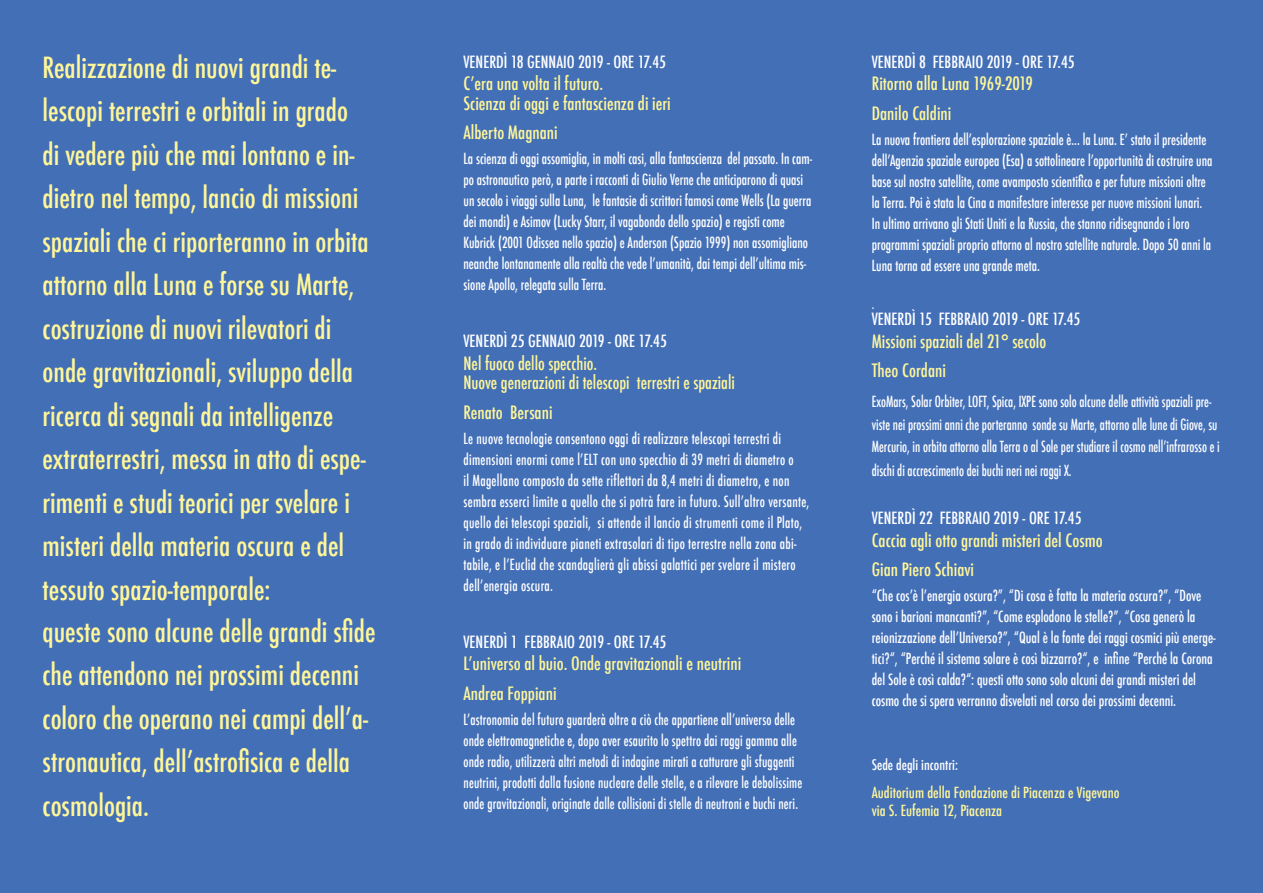
<style>
.page{position:relative;width:1263px;height:893px;background:#436fb7}
.page>*{position:absolute;margin:0;border:0;box-sizing:border-box;transform-origin:0 0}
.Normal__Web{font:500 condensed 28.5px/43.5px "Futura";color:#fff698}
.Normal__Web-2{font:500 condensed 18px "Futura";color:#fff698}
.Normal__Web-3{font:500 condensed 18px "Futura";color:#fff698;scale:.96 1}
.Normal__Web-4{font:500 condensed 16.5px "Futura";color:#fff}
.Normal__Web-5{font:500 condensed 15px/21px "Futura";color:#fff;scale:.9 1}
.Normal__Web-6{font:500 condensed 15px/21px "Futura";letter-spacing:.02em;color:#fff;scale:.9 1}
.Normal__Web-7{font:500 condensed 15px/21px "Futura";color:#fff;scale:.94 1}
.Normal__Web-8{font:500 condensed 15px/21px "Futura";color:#fff;scale:.88 1}
.Normal__Web-9{font:500 condensed 15px/22.5px "Futura";color:#fff;scale:.86 1}
.t1{font:500 condensed 15px "Futura";color:#fff698}
.t2{font:500 condensed 14.25px "Futura";color:#fff}
.t3{font:500 condensed 13.5px "Futura";color:#fff;scale:.9 1}
</style>
<div class="page">
<p class="Normal__Web" style="left:43px;top:46px;width:328px">Realizzazione di nuovi grandi te&shy;lescopi terrestri e orbitali in grado di vedere più che mai lontano e in&shy;dietro nel tempo, lancio di missioni spaziali che ci riporteranno in orbita attorno alla Luna e forse su Marte, costruzione di nuovi rilevatori di onde gravitazionali, sviluppo della ricerca di segnali da intelligenze extraterrestri, messa in atto di espe&shy;rimenti e studi teorici per svelare i misteri della materia oscura e del tessuto spazio-temporale:</p>
<p class="Normal__Web" style="left:43px;top:610px;width:335px">queste sono alcune delle grandi sfide che attendono nei prossimi decenni coloro che operano nei campi dell’a&shy;stronautica, dell’astrofisica e della cosmologia.</p>
<p class="Normal__Web-4" style="left:463px;top:51px;width:79px">VENERDÌ 18 GENNAIO</p>
<p class="Normal__Web-4" style="left:578px;top:51px;width:89px">2019 - ORE 17.45</p>
<p class="Normal__Web-2" style="left:463px;top:72px;width:141px">C’era una volta il futuro.</p>
<p class="Normal__Web-2" style="left:463px;top:91px;width:209px">Scienza di oggi e fantascienza di ieri</p>
<p class="Normal__Web-2" style="left:463px;top:121px;width:96px">Alberto Magnani</p>
<p class="Normal__Web-5" style="left:463px;top:148px;width:389px">La scienza di oggi assomiglia, in molti casi, alla fantascienza del passato. In cam&shy;po astronautico però, a parte i racconti di Giulio Verne che anticiparono di quasi un secolo i viaggi sulla Luna, le fantasie di scrittori famosi come Wells (La guerra dei mondi) e Asimov (Lucky Starr, il vagabondo dello spazio) e registi come Kubrick (2001 Odissea nello spazio) e Anderson (Spazio 1999) non assomigliano neanche lontanamente alla realtà che vede l’umanità, dai tempi dell’ultima mis&shy;sione Apollo, relegata sulla Terra.</p>
<p class="Normal__Web-4" style="left:463px;top:331px;width:80px">VENERDÌ 25 GENNAIO</p>
<p class="Normal__Web-4" style="left:579px;top:331px;width:89px">2019 - ORE 17.45</p>
<p class="Normal__Web-3" style="left:463px;top:352px;width:141px">Nel fuoco dello specchio.</p>
<p class="Normal__Web-3" style="left:463px;top:371px;width:284px">Nuove generazioni di telescopi terrestri e spaziali</p>
<p class="Normal__Web-2" style="left:463px;top:400px;width:91px">Renato Bersani</p>
<p class="Normal__Web-6" style="left:463px;top:428px;width:386px">Le nuove tecnologie consentono oggi di realizzare telescopi terrestri di dimensioni enormi come l’ELT con uno specchio di 39 metri di diametro o<br>il Magellano composto da sette riflettori da 8,4 metri di diametro, e non sembra esserci limite a quello che si potrà fare in futuro. Sull’altro versante, quello dei telescopi spaziali, si attende il lancio di strumenti come il Plato, in grado di individuare pianeti extrasolari di tipo terrestre nella zona abi&shy;tabile, e l’Euclid che scandaglierà gli abissi galattici per svelare il mistero dell’energia oscura.</p>
<p class="Normal__Web-4" style="left:463px;top:631px;width:75px">VENERDÌ 1 FEBBRAIO</p>
<p class="Normal__Web-4" style="left:579px;top:631px;width:89px">2019 - ORE 17.45</p>
<p class="Normal__Web-2" style="left:463px;top:652px;width:279px">L’universo al buio. Onde gravitazionali e neutrini</p>
<p class="Normal__Web-2" style="left:463px;top:682px;width:95px">Andrea Foppiani</p>
<p class="Normal__Web-8" style="left:463px;top:709px;width:386px">L’astronomia del futuro guarderà oltre a ciò che appartiene all’universo delle onde elettromagnetiche e, dopo aver esaurito lo spettro dai raggi gamma alle onde radio, utilizzerà altri metodi di indagine mirati a catturare gli sfuggenti neutrini, prodotti dalla fusione nucleare delle stelle, e a rilevare le debolissime onde gravitazionali, originate dalle collisioni di stelle di neutroni e buchi neri.</p>
<p class="Normal__Web-4" style="left:872px;top:51px;width:75px">VENERDÌ 8 FEBBRAIO</p>
<p class="Normal__Web-4" style="left:987px;top:51px;width:89px">2019 - ORE 17.45</p>
<p class="Normal__Web-2" style="left:872px;top:72px;width:163px">Ritorno alla Luna 1969-2019</p>
<p class="Normal__Web-2" style="left:872px;top:102px;width:81px">Danilo Caldini</p>
<p class="Normal__Web-5" style="left:872px;top:129px;width:380px">La nuova frontiera dell’esplorazione spaziale è... la Luna. E’ stato il presidente dell’Agenzia spaziale europea (Esa) a sottolineare l’opportunità di costruire una base sul nostro satellite, come avamposto scientifico e per future missioni oltre la Terra. Poi è stata la Cina a manifestare interesse per nuove missioni lunari.<br>In ultimo arrivano gli Stati Uniti e la Russia, che stanno ridisegnando i loro programmi spaziali proprio attorno al nostro satellite naturale. Dopo 50 anni la Luna torna ad essere una grande meta.</p>
<p class="t3" style="left:872px;top:295px;width:4px">.</p>
<p class="Normal__Web-4" style="left:872px;top:308px;width:80px">VENERDÌ 15 FEBBRAIO</p>
<p class="Normal__Web-4" style="left:992px;top:308px;width:89px">2019 - ORE 17.45</p>
<p class="Normal__Web-2" style="left:872px;top:329px;width:176px">Missioni spaziali del 21° secolo</p>
<p class="Normal__Web-2" style="left:872px;top:359px;width:76px">Theo Cordani</p>
<p class="Normal__Web-9" style="left:872px;top:390px;width:406px">ExoMars, Solar Orbiter, LOFT, Spica, IXPE sono solo alcune delle attività spaziali pre&shy;viste nei prossimi anni che porteranno sonde su Marte, attorno alle lune di Giove, su<br>Mercurio, in orbita attorno alla Terra o al Sole per studiare il cosmo nell’infrarosso e i</p>
<p class="Normal__Web-9" style="left:872px;top:459px;width:234px">dischi di accrescimento dei buchi neri nei raggi X.</p>
<p class="Normal__Web-4" style="left:872px;top:507px;width:81px">VENERDÌ 22 FEBBRAIO</p>
<p class="Normal__Web-4" style="left:994px;top:507px;width:89px">2019 - ORE 17.45</p>
<p class="Normal__Web-2" style="left:872px;top:528px;width:232px">Caccia agli otto grandi misteri del Cosmo</p>
<p class="Normal__Web-2" style="left:872px;top:558px;width:104px">Gian Piero Schiavi</p>
<p class="Normal__Web-7" style="left:872px;top:585px;width:367px">“Che cos’è l’energia oscura?”, “Di cosa è fatta la materia oscura?”, “Dove sono i barioni mancanti?”, “Come esplodono le stelle?”, “Cosa generò la reionizzazione dell’Universo?”, “Qual è la fonte dei raggi cosmici più energe&shy;tici?“, “Perché il sistema solare è così bizzarro?“, e infine “Perché la Corona del Sole è così calda?“: questi otto sono solo alcuni dei grandi misteri del cosmo che si spera verranno disvelati nel corso dei prossimi decenni.</p>
<p class="t2" style="left:872px;top:755px;width:88px">Sede degli incontri:</p>
<p class="t1" style="left:872px;top:783px;width:249px">Auditorium della Fondazione di Piacenza e Vigevano</p>
<p class="t1" style="left:872px;top:801px;width:132px">via S. Eufemia 12, Piacenza</p>
</div>
